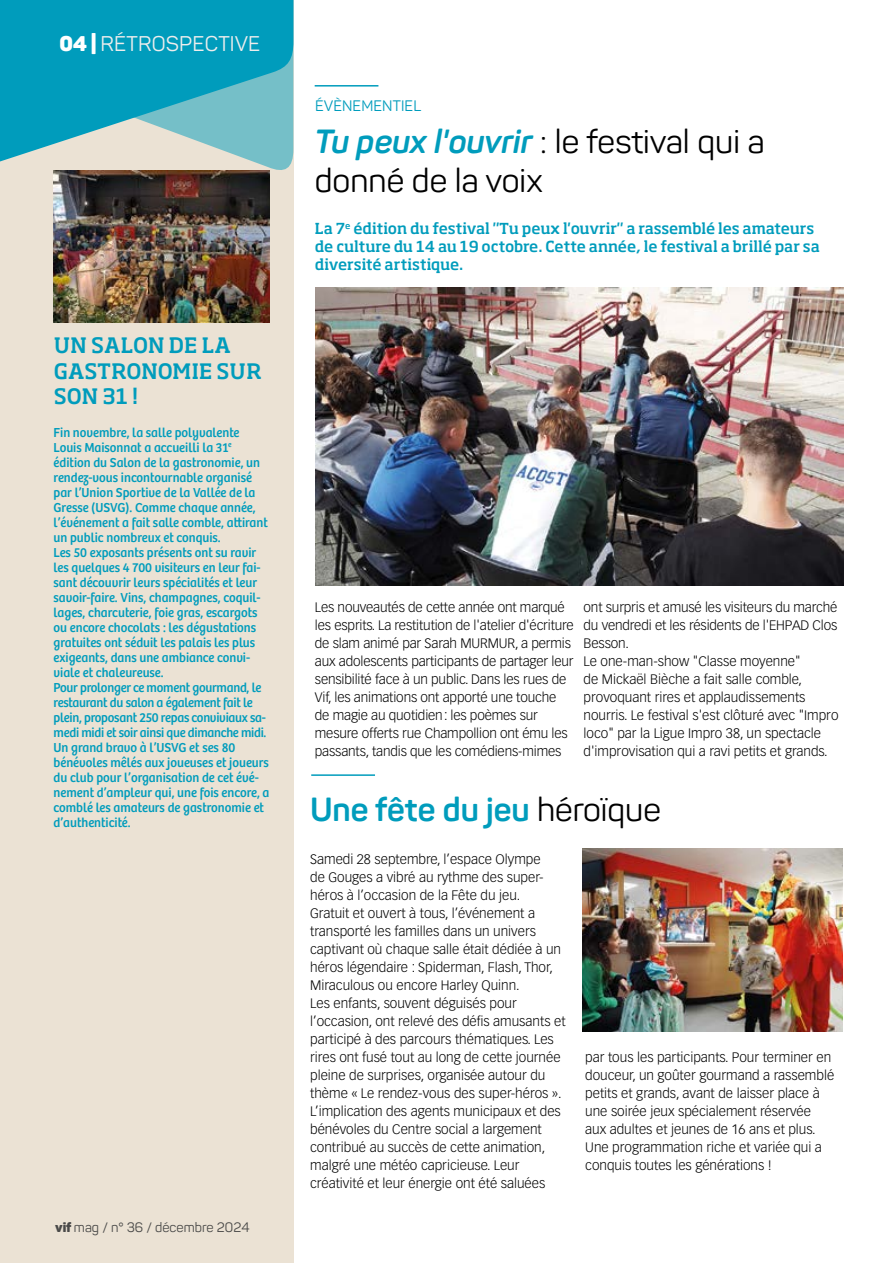
<style>
.page{position:relative;width:893px;height:1263px;background:#fff}
.page>*{position:absolute;margin:0;border:0;box-sizing:border-box;transform-origin:0 0}
.t1{font:33px/39.6px "Panton";color:#000}
.t2{font:700 33px "Panton";color:#009cbc}
.t3{font:500 21px/25.2px "Soho Std";color:#009cbc}
.t4{font:21px "Panton";letter-spacing:.01em;color:#ededed}
.t5{font:500 15px/18px "Soho Std";letter-spacing:-.01em;color:#009cbc}
.t6{font:15px "Panton";letter-spacing:.01em;color:#009cbc}
.t7{font:300 13.5px/18px "Vectora LT Std";color:#000}
.t8{font:13.5px/15px "Bree";color:#009cbc;scale:.95 1}
.t9{font:13.5px "Panton";color:#4a4a49}
.s1{font-weight:900;color:#fff}
.s2{font-weight:900}
.s3{font-weight:700;font-style:italic;color:#009cbc}
.s4{font-weight:400;color:#000}
</style>
<div class="page">
<div style="left:0;top:0;width:293px;height:1263px;background:#ebe2d4"></div>
<svg style="left:0;top:0;width:293px;height:174px;fill:#009cbc"></svg>
<hr style="left:311px;top:774px;width:64px;height:2px;background:#009cbc">
<hr style="left:315px;top:85px;width:63px;height:2px;background:#009cbc">
<img style="left:54px;top:170px;width:216px;height:152px">
<img style="left:582px;top:848px;width:260px;height:183px">
<img style="left:316px;top:287px;width:527px;height:298px">
<h2 class="t4" style="left:60px;top:30px;width:202px"><span class="s1">04 |</span> RÉTROSPECTIVE</h2>
<h2 class="t3" style="left:54px;top:333px;width:209px">UN SALON DE LA<br>GASTRONOMIE SUR<br>SON 31 !</h2>
<p class="t8" style="left:54px;top:425px;width:229px">Fin novembre, la salle polyvalente Louis Maisonnat a accueilli la 31<sup>e </sup>édition du Salon de la gastronomie, un rendez-vous incontournable organisé par l’Union Sportive de la Vallée de la Gresse (USVG). Comme chaque année, l’événement a fait salle comble, attirant un public nombreux et conquis.<br>Les 50 exposants présents ont su ravir les quelques 4 700 visiteurs en leur fai&shy;sant découvrir leurs spécialités et leur savoir-faire. Vins, champagnes, coquil&shy;lages, charcuterie, foie gras, escargots ou encore chocolats : les dégustations gratuites ont séduit les palais les plus exigeants, dans une ambiance convi&shy;viale et chaleureuse.<br>Pour prolonger ce moment gourmand, le restaurant du salon a également fait le plein, proposant 250 repas conviviaux sa&shy;medi midi et soir ainsi que dimanche midi.<br>Un grand bravo à l’USVG et ses 80 bénévoles mêlés aux joueuses et joueurs du club pour l’organisation de cet évé&shy;nement d’ampleur qui, une fois encore, a comblé les amateurs de gastronomie et d’authenticité.</p>
<p class="t9" style="left:55px;top:1219px;width:196px"><span class="s2">vif</span> mag / n° 36 / décembre 2024</p>
<p class="t6" style="left:315px;top:96px;width:107px">ÉVÈNEMENTIEL</p>
<h1 class="t1" style="left:315px;top:121px;width:451px"><span class="s3">Tu peux l'ouvrir</span> : le festival qui a donné de la voix</h1>
<p class="t5" style="left:315px;top:219px;width:506px">La 7<sup>e</sup> édition du festival "Tu peux l'ouvrir" a rassemblé les amateurs de culture du 14 au 19 octobre. Cette année, le festival a brillé par sa diversité artistique.</p>
<p class="t7" style="left:315px;top:598px;width:260px">Les nouveautés de cette année ont marqué les esprits. La restitution de l'atelier d'écriture de slam animé par Sarah MURMUR, a permis aux adolescents participants de partager leur sensibilité face à un public. Dans les rues de Vif, les animations ont apporté une touche de magie au quotidien: les poèmes sur mesure offerts rue Champollion ont ému les passants, tandis que les comédiens-mimes</p>
<p class="t7" style="left:584px;top:598px;width:256px">ont surpris et amusé les visiteurs du marché du vendredi et les résidents de l'EHPAD Clos Besson.<br>Le one-man-show "Classe moyenne"<br>de Mickaël Bièche a fait salle comble, provoquant rires et applaudissements nourris. Le festival s'est clôturé avec "Impro loco" par la Ligue Impro 38, un spectacle d'improvisation qui a ravi petits et grands.</p>
<h1 class="t2" style="left:310px;top:789px;width:352px">Une fête du jeu <span class="s4">héroïque</span></h1>
<p class="t7" style="left:310px;top:850px;width:257px">Samedi 28 septembre, l’espace Olympe<br>de Gouges a vibré au rythme des super&shy;héros à l’occasion de la Fête du jeu.<br>Gratuit et ouvert à tous, l’événement a transporté les familles dans un univers captivant où chaque salle était dédiée à un héros légendaire : Spiderman, Flash, Thor, Miraculous ou encore Harley Quinn.<br>Les enfants, souvent déguisés pour l’occasion, ont relevé des défis amusants et participé à des parcours thématiques. Les rires ont fusé tout au long de cette journée pleine de surprises, organisée autour du thème « Le rendez-vous des super-héros ».<br>L’implication des agents municipaux et des bénévoles du Centre social a largement contribué au succès de cette animation, malgré une météo capricieuse. Leur créativité et leur énergie ont été saluées</p>
<p class="t7" style="left:585px;top:1048px;width:250px">par tous les participants. Pour terminer en douceur, un goûter gourmand a rassemblé petits et grands, avant de laisser place à une soirée jeux spécialement réservée aux adultes et jeunes de 16 ans et plus.<br>Une programmation riche et variée qui a conquis toutes les générations !</p>
</div>
